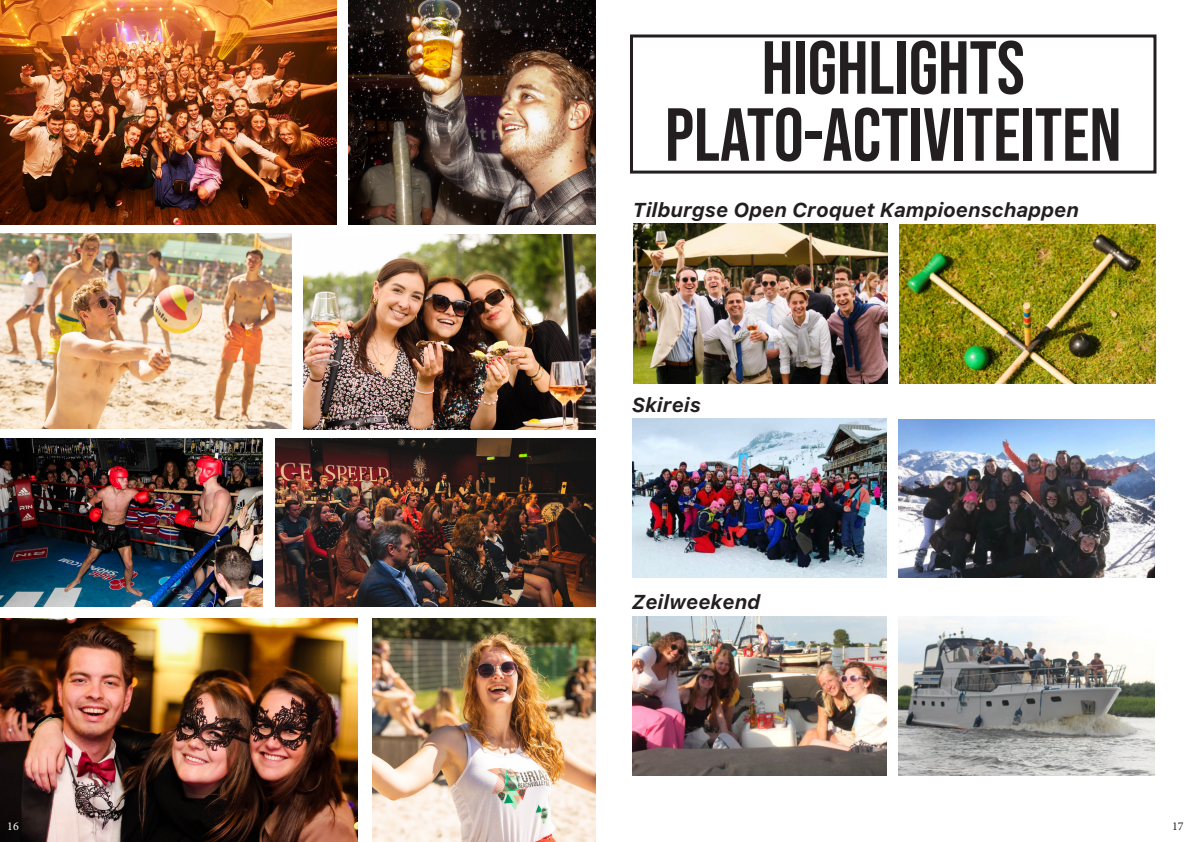
<style>
.page{position:relative;width:1191px;height:842px;background:#fff}
.page>*{position:absolute;margin:0;border:0;box-sizing:border-box;transform-origin:0 0}
.t1{font:75px "Bebas Neue";color:#231f20}
.t2{font:italic 700 20px "Galvji";color:#231f20}
.t3{font:12px "Minion Pro";color:#fff}
.t4{font:12px "Minion Pro";color:#231f20}
</style>
<div class="page">
<img style="left:0;top:0;width:337px;height:225px">
<img style="left:304px;top:235px;width:291px;height:194px">
<img style="left:0;top:234px;width:292px;height:194px">
<img style="left:275px;top:438px;width:320px;height:169px">
<img style="left:349px;top:0;width:246px;height:225px">
<img style="left:0;top:438px;width:263px;height:169px">
<img style="left:0;top:618px;width:358px;height:224px">
<img style="left:372px;top:618px;width:223px;height:224px">
<div style="left:630px;top:34px;width:526px;height:140px;border:3px solid #231f20"></div>
<img style="left:633px;top:224px;width:254px;height:159px">
<img style="left:899px;top:225px;width:256px;height:158px">
<img style="left:632px;top:419px;width:254px;height:159px">
<img style="left:898px;top:420px;width:257px;height:158px">
<img style="left:632px;top:616px;width:254px;height:159px">
<img style="left:898px;top:617px;width:257px;height:158px">
<p class="t1" style="left:761px;top:25px;width:264px">HIGHLIGHTS</p>
<p class="t1" style="left:665px;top:92px;width:458px">PLATO-ACTIVITEITEN</p>
<p class="t2" style="left:632px;top:198px;width:448px">Tilburgse Open Croquet Kampioenschappen</p>
<p class="t2" style="left:631px;top:393px;width:71px">Skireis</p>
<p class="t2" style="left:631px;top:590px;width:130px">Zeilweekend</p>
<p class="t3" style="left:7px;top:818px;width:13px">16</p>
<p class="t4" style="left:1172px;top:818px;width:13px">17</p>
</div>
